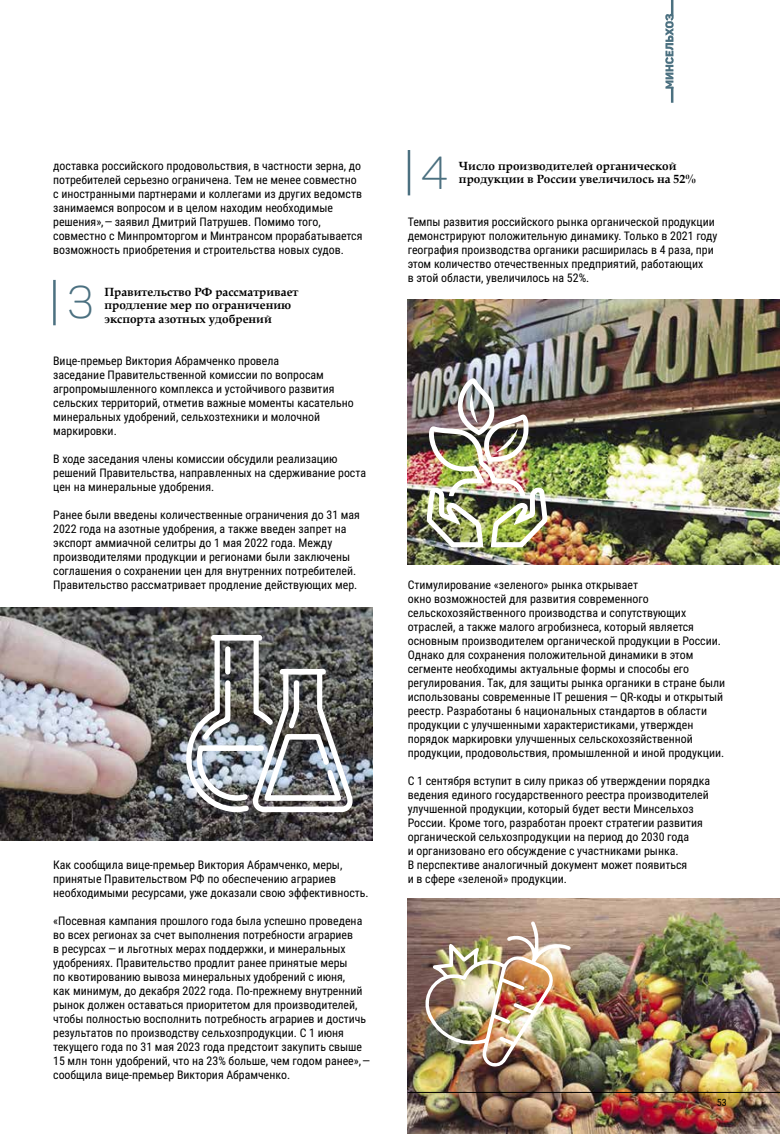
<style>
.page{position:relative;width:780px;height:1134px;background:#fff}
.page>*{position:absolute;margin:0;border:0;box-sizing:border-box;transform-origin:0 0}
.t1{font:45px "Panton Light Caps";color:#4b7080}
.t2{font:11.88px/14px "Roboto Condensed";color:#000}
.t3{font:700 11.88px/13.8px "Book Antiqua";color:#000}
.t4{font:10px "Roboto Condensed";color:#000}
</style>
<div class="page">
<img style="left:407px;top:899px;width:373px;height:235px">
<hr style="left:407px;top:150px;width:3px;height:45px;background:#4b7080">
<hr style="left:53px;top:280px;width:3px;height:45px;background:#4b7080">
<img style="left:421px;top:921px;width:150px;height:146px">
<img style="left:0;top:607px;width:372px;height:233px">
<img style="left:407px;top:299px;width:373px;height:265px">
<img style="left:427px;top:378px;width:120px;height:169px">
<svg style="left:179px;top:635px;width:174px;height:177px"></svg>
<hr style="left:407px;top:1092px;width:373px;height:1px;background:#000">
<svg style="left:665px;top:0;width:8px;height:103px"></svg>
<p class="t2" style="left:53px;top:158px;width:311px">доставка российского продовольствия, в частности зерна, до потребителей серьезно ограничена. Тем не менее совместно с иностранными партнерами и коллегами из других ведомств занимаемся вопросом и в целом находим необходимые решения»,— заявил Дмитрий Патрушев. Помимо того, совместно с Минпромторгом и Минтрансом прорабатывается возможность приобретения и строительства новых судов.</p>
<p class="t3" style="left:104px;top:285px;width:195px">Правительство РФ рассматривает продление мер по ограничению экспорта азотных удобрений</p>
<p class="t2" style="left:53px;top:354px;width:302px">Вице-премьер Виктория Абрамченко провела<br>заседание Правительственной комиссии по вопросам агропромышленного комплекса и устойчивого развития сельских территорий, отметив важные моменты касательно минеральных удобрений, сельхозтехники и молочной маркировки.</p>
<p class="t2" style="left:53px;top:452px;width:314px">В ходе заседания члены комиссии обсудили реализацию решений Правительства, направленных на сдерживание роста цен на минеральные удобрения.</p>
<p class="t2" style="left:53px;top:508px;width:308px">Ранее были введены количественные ограничения до 31 мая 2022 года на азотные удобрения, а также введен запрет на экспорт аммиачной селитры до 1 мая 2022 года. Между производителями продукции и регионами были заключены соглашения о сохранении цен для внутренних потребителей.<br>Правительство рассматривает продление действующих мер.</p>
<h1 class="t1" style="left:67px;top:275px;width:28px">3</h1>
<p class="t2" style="left:53px;top:857px;width:317px">Как сообщила вице-премьер Виктория Абрамченко, меры, принятые Правительством РФ по обеспечению аграриев необходимыми ресурсами, уже доказали свою эффективность.</p>
<p class="t2" style="left:53px;top:913px;width:318px">«Посевная кампания прошлого года была успешно проведена во всех регионах за счет выполнения потребности аграриев<br>в ресурсах — и льготных мерах поддержки, и минеральных удобрениях. Правительство продлит ранее принятые меры<br>по квотированию вывоза минеральных удобрений с июня,<br>как минимум, до декабря 2022 года. По-прежнему внутренний рынок должен оставаться приоритетом для производителей, чтобы полностью восполнить потребность аграриев и достичь результатов по производству сельхозпродукции. С 1 июня текущего года по 31 мая 2023 года предстоит закупить свыше 15 млн тонн удобрений, что на 23% больше, чем годом ранее»,— сообщила вице-премьер Виктория Абрамченко.</p>
<h1 class="t1" style="left:421px;top:145px;width:29px">4</h1>
<p class="t3" style="left:459px;top:159px;width:238px">Число производителей органической продукции в России увеличилось на 52%</p>
<p class="t2" style="left:407px;top:214px;width:311px">Темпы развития российского рынка органической продукции демонстрируют положительную динамику. Только в 2021 году география производства органики расширилась в 4 раза, при этом количество отечественных предприятий, работающих<br>в этой области, увеличилось на 52%.</p>
<p class="t2" style="left:407px;top:577px;width:319px">Стимулирование «зеленого» рынка открывает<br>окно возможностей для развития современного сельскохозяйственного производства и сопутствующих отраслей, а также малого агробизнеса, который является основным производителем органической продукции в России.<br>Однако для сохранения положительной динамики в этом сегменте необходимы актуальные формы и способы его регулирования. Так, для защиты рынка органики в стране были использованы современные IT решения — QR‑коды и открытый реестр. Разработаны 6 национальных стандартов в области продукции с улучшенными характеристиками, утвержден порядок маркировки улучшенных сельскохозяйственной продукции, продовольствия, промышленной и иной продукции.</p>
<p class="t2" style="left:407px;top:773px;width:304px">С 1 сентября вступит в силу приказ об утверждении порядка ведения единого государственного реестра производителей улучшенной продукции, который будет вести Минсельхоз России. Кроме того, разработан проект стратегии развития органической сельхозпродукции на период до 2030 года<br>и организовано его обсуждение с участниками рынка.<br>В перспективе аналогичный документ может появиться<br>и в сфере «зеленой» продукции.</p>
<p class="t4" style="left:717px;top:1095px;width:11px">53</p>
</div>
